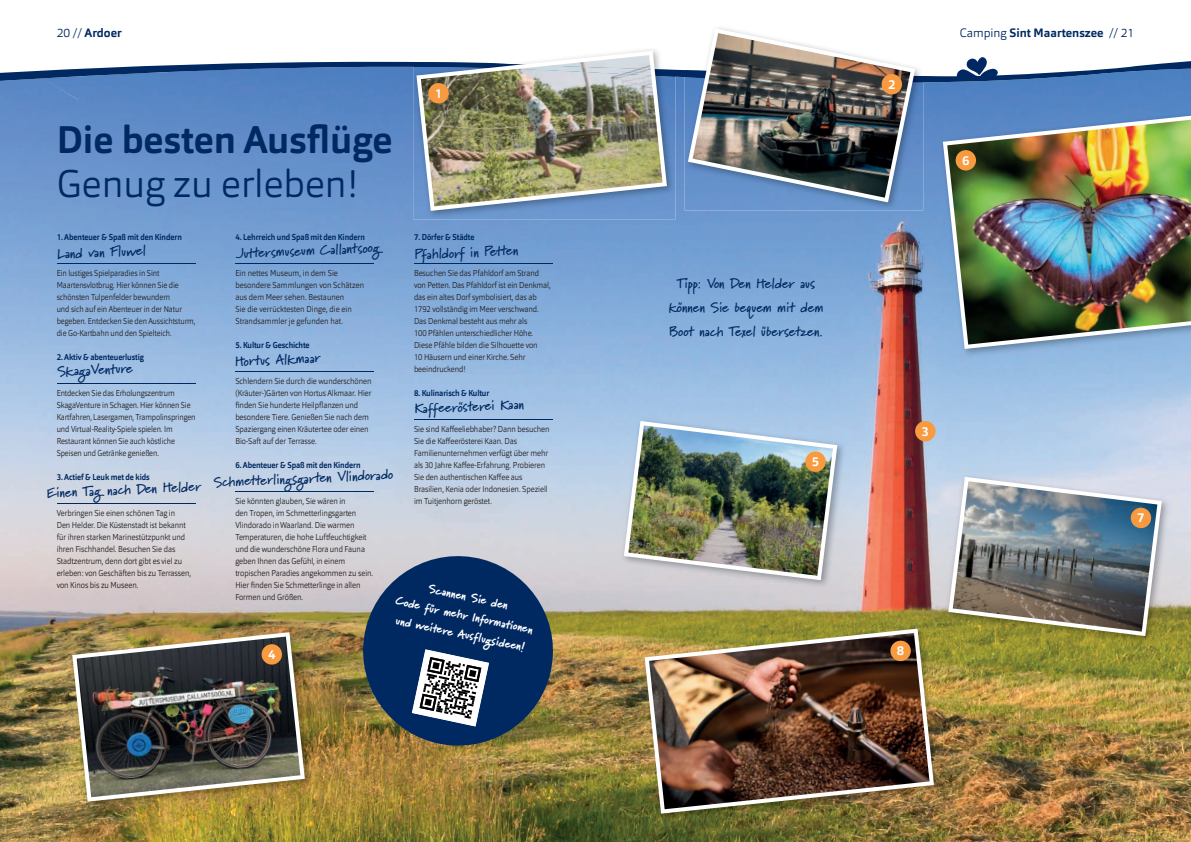
<style>
.page{position:relative;width:1191px;height:842px;background:#fff}
.page>*{position:absolute;margin:0;border:0;box-sizing:border-box;transform-origin:0 0}
.t1{font:700 38px "Orgon";color:#002962}
.t2{font:300 38px "Orgon";color:#002962}
.t3{font:700 14px/24px "Marydale";color:#002962;text-align:center}
.t4{font:700 12.8px "Orgon";color:#fff}
.t5{font:900 12px/18.7px "Marydale";color:#fff;text-align:center}
.t6{font:700 12px "Orgon";color:#002962}
.t7{font:300 8.5px/12px "Orgon";letter-spacing:-.01em;color:#231f20;scale:.9 1}
.t8{font:300 8.5px/12px "Orgon";letter-spacing:-.01em;color:#231f20;scale:.88 1}
.t9{font:700 8.5px "Orgon";letter-spacing:-.01em;color:#002962;scale:.9 1}
.s1{font-weight:300}
</style>
<div class="page">
<img style="left:0;top:101px;width:1191px;height:741px">
<hr style="left:57px;top:264px;width:139px;height:1px;background:#002962">
<hr style="left:57px;top:384px;width:139px;height:1px;background:#002962">
<hr style="left:57px;top:504px;width:139px;height:1px;background:#002962">
<hr style="left:235px;top:264px;width:139px;height:1px;background:#002962">
<hr style="left:235px;top:372px;width:139px;height:1px;background:#002962">
<hr style="left:235px;top:492px;width:139px;height:1px;background:#002962">
<hr style="left:414px;top:264px;width:139px;height:1px;background:#002962">
<hr style="left:414px;top:420px;width:139px;height:1px;background:#002962">
<div style="left:0;top:94px;width:1191px;height:7px;background:#5484c3"></div>
<svg style="left:353px;top:546px;width:210px;height:210px;background:#4a5b6d"></svg>
<svg style="left:412px;top:649px;width:77px;height:77px"></svg>
<svg style="left:0;top:57px;width:1191px;height:37px;fill:#5282c2"></svg>
<img style="left:413px;top:77px;width:262px;height:142px">
<img style="left:413px;top:49px;width:262px;height:13px">
<img style="left:413px;top:62px;width:262px;height:15px">
<img style="left:416px;top:51px;width:251px;height:160px">
<img style="left:69px;top:629px;width:244px;height:181px">
<img style="left:72px;top:632px;width:233px;height:170px">
<img style="left:641px;top:625px;width:301px;height:197px">
<img style="left:644px;top:629px;width:290px;height:185px">
<img style="left:939px;top:110px;width:252px;height:247px">
<img style="left:943px;top:113px;width:248px;height:236px">
<img style="left:684px;top:57px;width:239px;height:153px">
<img style="left:684px;top:70px;width:239px;height:13px">
<img style="left:688px;top:28px;width:227px;height:174px">
<img style="left:945px;top:474px;width:225px;height:170px">
<img style="left:948px;top:477px;width:213px;height:159px">
<img style="left:620px;top:418px;width:225px;height:171px">
<img style="left:624px;top:421px;width:213px;height:159px">
<div style="left:261px;top:644px;width:21px;height:21px;background:#f89a3f;border-radius:50%"></div>
<div style="left:881px;top:74px;width:21px;height:20px;background:#f89a3f;border-radius:50%"></div>
<div style="left:915px;top:421px;width:20px;height:20px;background:#f89a3f;border-radius:50%"></div>
<div style="left:805px;top:451px;width:20px;height:21px;background:#f89a3f;border-radius:50%"></div>
<div style="left:1130px;top:508px;width:21px;height:20px;background:#f89a3f;border-radius:50%"></div>
<div style="left:890px;top:641px;width:20px;height:20px;background:#f89a3f;border-radius:50%"></div>
<div style="left:428px;top:83px;width:21px;height:20px;background:#f89a3f;border-radius:50%"></div>
<div style="left:955px;top:150px;width:21px;height:21px;background:#f89a3f;border-radius:50%"></div>
<h3 class="t6" style="left:57px;top:25px;width:67px"><span class="s1">20 //</span> Ardoer</h3>
<h3 class="t6" style="left:959px;top:25px;width:176px"><span class="s1">Camping</span> Sint Maartenszee <span class="s1">// 21</span></h3>
<h3 class="t4" style="left:435px;top:85px;width:9px">1</h3>
<h1 class="t1" style="left:57px;top:116px;width:337px">Die besten Ausflüge</h1>
<h1 class="t2" style="left:57px;top:160px;width:302px">Genug zu erleben!</h1>
<p class="t9" style="left:57px;top:232px;width:141px">1. Abenteuer &amp; Spaß mit den Kindern</p>
<p class="t8" style="left:57px;top:267px;width:159px">Ein lustiges Spielparadies in Sint Maartensvlotbrug. Hier können Sie die schönsten Tulpenfelder bewundern<br>und sich auf ein Abenteuer in der Natur begeben. Entdecken Sie den Aussichtsturm, die Go-Kartbahn und den Spielteich.</p>
<p class="t9" style="left:57px;top:352px;width:98px">2. Aktiv &amp; abenteuerlustig</p>
<p class="t8" style="left:57px;top:387px;width:159px">Entdecken Sie das Erholungszentrum SkagaVenture in Schagen. Hier können Sie Kartfahren, Lasergamen, Trampolinspringen und Virtual-Reality-Spiele spielen. Im Restaurant können Sie auch köstliche Speisen und Getränke genießen.</p>
<p class="t9" style="left:57px;top:472px;width:105px">3. Actief &amp; Leuk met de kids</p>
<p class="t7" style="left:57px;top:507px;width:151px">Verbringen Sie einen schönen Tag in<br>Den Helder. Die Küstenstadt ist bekannt für ihren starken Marinestützpunkt und ihren Fischhandel. Besuchen Sie das Stadtzentrum, denn dort gibt es viel zu erleben: von Geschäften bis zu Terrassen, von Kinos bis zu Museen.</p>
<p class="t9" style="left:414px;top:232px;width:69px">7. Dörfer &amp; Städte</p>
<p class="t7" style="left:414px;top:267px;width:153px">Besuchen Sie das Pfahldorf am Strand von Petten. Das Pfahldorf ist ein Denkmal, das ein altes Dorf symbolisiert, das ab 1792 vollständig im Meer verschwand.<br>Das Denkmal besteht aus mehr als<br>100 Pfählen unterschiedlicher Höhe.<br>Diese Pfähle bilden die Silhouette von<br>10 Häusern und einer Kirche. Sehr beeindruckend!</p>
<p class="t9" style="left:414px;top:388px;width:85px">8. Kulinarisch &amp; Kultur</p>
<p class="t7" style="left:414px;top:423px;width:152px">Sie sind Kaffeeliebhaber? Dann besuchen Sie die Kaffeerösterei Kaan. Das Familienunternehmen verfügt über mehr als 30 Jahre Kaffee-Erfahrung. Probieren Sie den authentischen Kaffee aus Brasilien, Kenia oder Indonesien. Speziell im Tuitjenhorn geröstet.</p>
<p class="t9" style="left:235px;top:232px;width:146px">4. Lehrreich und Spaß mit den Kindern</p>
<p class="t7" style="left:235px;top:267px;width:145px">Ein nettes Museum, in dem Sie besondere Sammlungen von Schätzen aus dem Meer sehen. Bestaunen<br>Sie die verrücktesten Dinge, die ein<br>Strandsammler je gefunden hat.</p>
<p class="t9" style="left:235px;top:340px;width:84px">5. Kultur &amp; Geschichte</p>
<p class="t7" style="left:235px;top:375px;width:153px">Schlendern Sie durch die wunderschönen (Kräuter-)Gärten von Hortus Alkmaar. Hier finden Sie hunderte Heilpflanzen und besondere Tiere. Genießen Sie nach dem Spaziergang einen Kräutertee oder einen Bio-Saft auf der Terrasse.</p>
<p class="t9" style="left:235px;top:460px;width:141px">6. Abenteuer &amp; Spaß mit den Kindern</p>
<p class="t7" style="left:235px;top:495px;width:155px">Sie könnten glauben, Sie wären in<br>den Tropen, im Schmetterlingsgarten Vlindorado in Waarland. Die warmen Temperaturen, die hohe Luftfeuchtigkeit und die wunderschöne Flora und Fauna geben Ihnen das Gefühl, in einem tropischen Paradies angekommen zu sein.<br>Hier finden Sie Schmetterlinge in allen Formen und Größen.</p>
<h2 class="t3" style="left:235px;top:242px;width:145px;rotate:-3deg">Juttersmuseum Callantsoog</h2>
<h2 class="t3" style="left:56px;top:242px;width:90px;rotate:-3deg">Land van Fluwel</h2>
<h2 class="t3" style="left:414px;top:243px;width:105px;rotate:-3deg">Pfahldorf in Petten</h2>
<h2 class="t3" style="left:234px;top:349px;width:87px;rotate:-3deg">Hortus Alkmaar</h2>
<h2 class="t3" style="left:56px;top:359px;width:77px;rotate:-3deg">SkagaVenture</h2>
<h2 class="t3" style="left:414px;top:397px;width:111px;rotate:-3deg">Kaffeerösterei Kaan</h2>
<h2 class="t3" style="left:213px;top:471px;width:181px;rotate:-3deg">Schmetterlingsgarten Vlindorado</h2>
<h2 class="t3" style="left:46px;top:481px;width:156px;rotate:-3deg">Einen Tag nach Den Helder</h2>
<h3 class="t5" style="left:402px;top:573px;width:141px;rotate:12deg">Scannen Sie den<br>Code für mehr Informationen und weitere Ausflugsideen!</h3>
<h3 class="t4" style="left:268px;top:646px;width:9px">4</h3>
<h2 class="t3" style="left:669px;top:271px;width:156px">Tipp: Von Den Helder aus können Sie bequem mit dem<br>Boot nach Texel übersetzen.</h2>
<h3 class="t4" style="left:812px;top:453px;width:9px">5</h3>
<h3 class="t4" style="left:888px;top:76px;width:9px">2</h3>
<h3 class="t4" style="left:962px;top:152px;width:9px">6</h3>
<h3 class="t4" style="left:921px;top:423px;width:9px">3</h3>
<h3 class="t4" style="left:897px;top:643px;width:9px">8</h3>
<h3 class="t4" style="left:1137px;top:510px;width:9px">7</h3>
</div>
